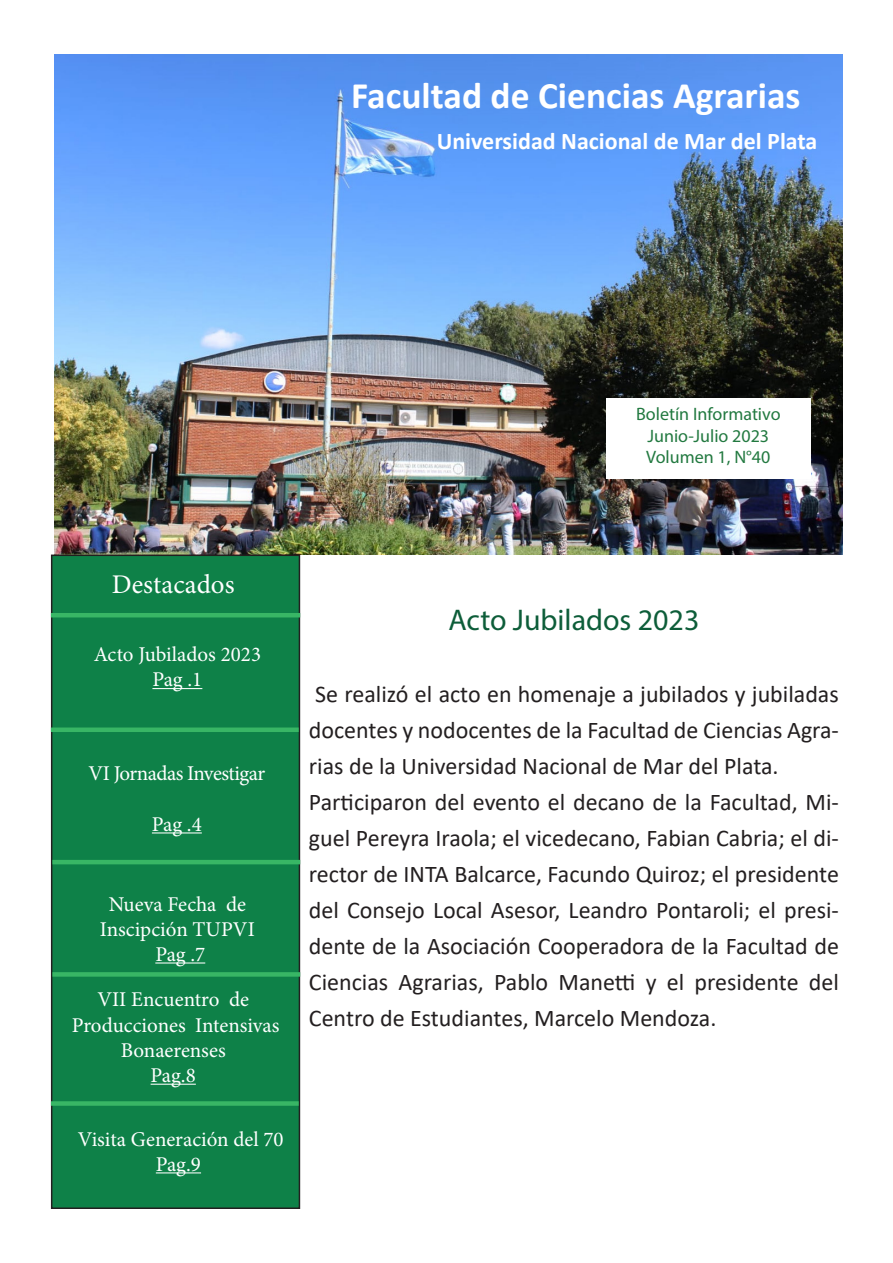
<style>
.page{position:relative;width:893px;height:1263px;background:#fff}
.page>*{position:absolute;margin:0;border:0;box-sizing:border-box;transform-origin:0 0}
.t1{font:700 37.5px "Calibri";color:#fff}
.t2{font:30px "Myriad Pro";color:#0d5d39}
.t3{font:27px "Minion Pro";color:#fff}
.t4{font:24px/36px "Calibri";color:#231f20;text-align:justify}
.t5{font:700 24px "Calibri";color:#fff}
.t6{font:21px "Minion Pro";letter-spacing:-.005em;color:#fff}
.t7{font:21px "Minion Pro";letter-spacing:-.03em;color:#fff}
.t8{font:18px "Myriad Pro";color:#227940}
</style>
<div class="page">
<img style="left:54px;top:54px;width:788px;height:500px">
<div style="left:606px;top:398px;width:205px;height:80px;background:#fff"></div>
<div style="left:51px;top:554px;width:249px;height:655px;background:#0e8148;border:2px solid #231f20"></div>
<hr style="left:152px;top:688px;width:50px;height:1px;background:#fff">
<hr style="left:152px;top:832px;width:50px;height:1px;background:#fff">
<hr style="left:155px;top:962px;width:50px;height:1px;background:#fff">
<hr style="left:151px;top:1084px;width:45px;height:1px;background:#fff">
<hr style="left:156px;top:1172px;width:45px;height:1px;background:#fff">
<div style="left:51px;top:727px;width:248px;height:5px;background:#38b665"></div>
<hr style="left:52px;top:860px;width:248px;height:4px;background:#38b665">
<div style="left:52px;top:972px;width:248px;height:5px;background:#38b665"></div>
<div style="left:51px;top:1101px;width:248px;height:5px;background:#38b665"></div>
<hr style="left:51px;top:613px;width:249px;height:4px;background:#38b665">
<p class="t1" style="left:351px;top:69px;width:451px">Facultad de Ciencias Agrarias</p>
<p class="t5" style="left:437px;top:124px;width:382px">Universidad Nacional de Mar del Plata</p>
<p class="t8" style="left:636px;top:403px;width:146px">Boletín Informativo</p>
<p class="t8" style="left:647px;top:425px;width:123px">Junio-Julio 2023</p>
<p class="t8" style="left:646px;top:446px;width:126px">Volumen 1, N°40</p>
<p class="t3" style="left:112px;top:566px;width:124px">Destacados</p>
<p class="t6" style="left:94px;top:640px;width:169px">Acto Jubilados 2023</p>
<p class="t6" style="left:152px;top:666px;width:51px">Pag .1</p>
<p class="t7" style="left:89px;top:760px;width:178px">VI Jornadas Investigar</p>
<p class="t6" style="left:152px;top:810px;width:51px">Pag .4</p>
<p class="t6" style="left:109px;top:890px;width:139px">Nueva Fecha de</p>
<p class="t6" style="left:100px;top:915px;width:156px">Inscipción TUPVI</p>
<p class="t6" style="left:155px;top:940px;width:51px">Pag .7</p>
<p class="t6" style="left:97px;top:986px;width:153px">VII Encuentro de</p>
<p class="t6" style="left:72px;top:1011px;width:209px">Producciones Intensivas</p>
<p class="t6" style="left:121px;top:1036px;width:107px">Bonaerenses</p>
<p class="t6" style="left:151px;top:1061px;width:47px">Pag.8</p>
<p class="t6" style="left:78px;top:1125px;width:207px">Visita Generación del 70</p>
<p class="t6" style="left:156px;top:1150px;width:47px">Pag.9</p>
<p class="t2" style="left:448px;top:601px;width:252px">Acto Jubilados 2023</p>
<p class="t4" style="left:309px;top:675px;width:532px">Se realizó el acto en homenaje a jubilados y jubiladas docentes y nodocentes de la Facultad de Ciencias Agra&shy;rias de la Universidad Nacional de Mar del Plata.</p>
<p class="t4" style="left:309px;top:783px;width:532px">Participaron del evento el decano de la Facultad, Mi&shy;guel Pereyra Iraola; el vicedecano, Fabian Cabria; el di&shy;rector de INTA Balcarce, Facundo Quiroz; el presidente del Consejo Local Asesor, Leandro Pontaroli; el presi&shy;dente de la Asociación Cooperadora de la Facultad de Ciencias Agrarias, Pablo Manetti y el presidente del Centro de Estudiantes, Marcelo Mendoza.</p>
</div>
